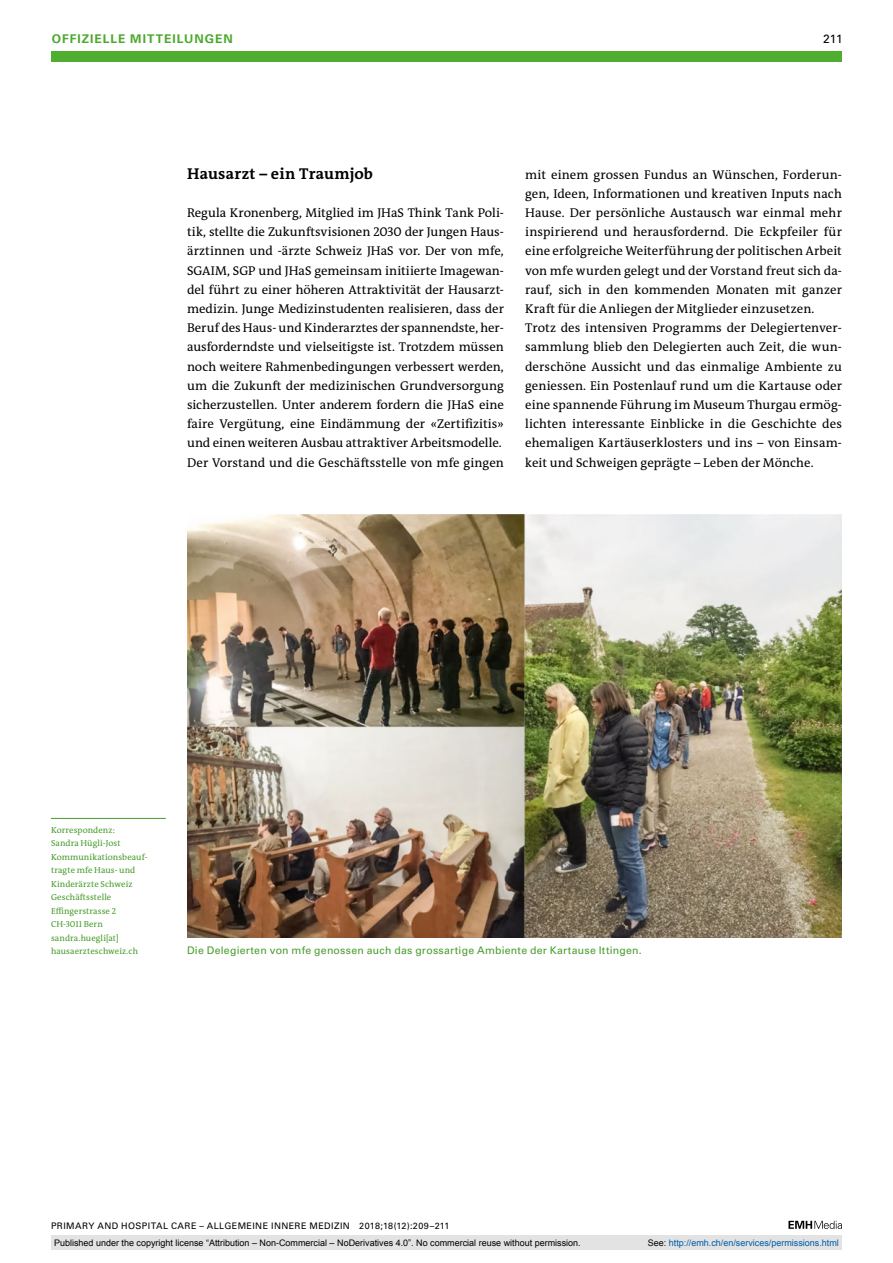
<style>
.page{position:relative;width:893px;height:1263px;background:#fff}
.page>*{position:absolute;margin:0;border:0;box-sizing:border-box;transform-origin:0 0}
.t1{font:700 15.75px "The Antiqua B W7";letter-spacing:.015em;color:#000}
.t2{font:12.75px/19.2px "The Antiqua B W5 Plain";color:#000}
.t3{font:700 12px "Univers LT Std";letter-spacing:.085em;color:#4ca82e}
.t4{font:12px "Univers LT Std";color:#000}
.t5{font:10.5px "Univers LT Std";letter-spacing:.025em;color:#469c2a}
.t6{font:9px "Arial";color:#000}
.t7{font:9px "Univers LT Std";letter-spacing:.045em;color:#000}
.t8{font:9px "Arial";color:#005ba9}
.t9{font:8.7px/13.5px "The Antiqua B W5 Plain";letter-spacing:.01em;color:#469c2a}
.s1{color:#000}
</style>
<div class="page">
<svg style="left:788px;top:1221px;width:54px;height:8px"></svg>
<img style="left:187px;top:515px;width:655px;height:423px">
<hr style="left:51px;top:818px;width:115px;height:1px;background:#469c2a">
<div style="left:51px;top:51px;width:791px;height:11px;background:#4fae2f"></div>
<div style="left:51px;top:1235px;width:791px;height:15px;background:#e3e3e3"></div>
<p class="t3" style="left:52px;top:31px;width:182px">OFFIZIELLE MITTEILUNGEN</p>
<p class="t4" style="left:823px;top:31px;width:21px">211</p>
<p class="t1" style="left:187px;top:163px;width:187px">Hausarzt – ein Traumjob</p>
<p class="t2" style="left:187px;top:203px;width:318px">Regula Kronenberg, Mitglied im JHaS Think Tank Poli&shy;tik, stellte die Zukunftsvisionen 2030 der Jungen Haus&shy;ärztinnen und -ärzte Schweiz JHaS vor. Der von mfe, SGAIM, SGP und JHaS gemeinsam initiierte Imagewan&shy;del führt zu einer höheren Attraktivität der Hausarzt&shy;medizin. Junge Medizinstudenten realisieren, dass der Beruf des Haus- und Kinderarztes der spannendste, her&shy;ausforderndste und vielseitigste ist. Trotzdem müssen noch weitere Rahmenbedingungen verbessert werden, um die Zukunft der medizinischen Grundversorgung sicherzustellen. Unter anderem fordern die JHaS eine faire Vergütung, eine Eindämmung der «Zertifizitis» und einen weiteren Ausbau attraktiver Arbeitsmodelle.<br>Der Vorstand und die Geschäftsstelle von mfe gingen</p>
<p class="t2" style="left:525px;top:165px;width:318px">mit einem grossen Fundus an Wünschen, Forderun&shy;gen, Ideen, Informationen und kreativen Inputs nach Hause. Der persönliche Austausch war einmal mehr inspirierend und herausfordernd. Die Eckpfeiler für eine erfolgreiche Weiterführung der politischen Arbeit von mfe wurden gelegt und der Vorstand freut sich da&shy;rauf, sich in den kommenden Monaten mit ganzer Kraft für die Anliegen der Mitglieder einzusetzen.<br>Trotz des intensiven Programms der Delegiertenver&shy;sammlung blieb den Delegierten auch Zeit, die wun&shy;derschöne Aussicht und das einmalige Ambiente zu geniessen. Ein Postenlauf rund um die Kartause oder eine spannende Führung im Museum Thurgau ermög&shy;lichten interessante Einblicke in die Geschichte des ehemaligen Kartäuserklosters und ins – von Einsam&shy;keit und Schweigen geprägte – Leben der Mönche.</p>
<p class="t9" style="left:51px;top:823px;width:98px">Korrespondenz:<br>Sandra Hügli-Jost<br>Kommunikationsbeauf&shy;tragte mfe Haus- und<br>Kinderärzte Schweiz<br>Geschäftsstelle<br>Effingerstrasse 2<br>CH-3011 Bern sandra.huegli[at] hausaerzteschweiz.ch</p>
<p class="t5" style="left:187px;top:944px;width:456px">Die Delegierten von mfe genossen auch das grossartige Ambiente der Kartause Ittingen.</p>
<p class="t7" style="left:51px;top:1220px;width:400px">PRIMARY AND HOSPITAL CARE – ALLGEMEINE INNERE MEDIZIN 2018;18(12):209–211</p>
<p class="t6" style="left:54px;top:1237px;width:528px">Published under the copyright license “Attribution – Non-Commercial – NoDerivatives 4.0”. No commercial reuse without permission.</p>
<p class="t8" style="left:648px;top:1237px;width:193px"><span class="s1">See:</span> http://emh.ch/en/services/permissions.html</p>
</div>
